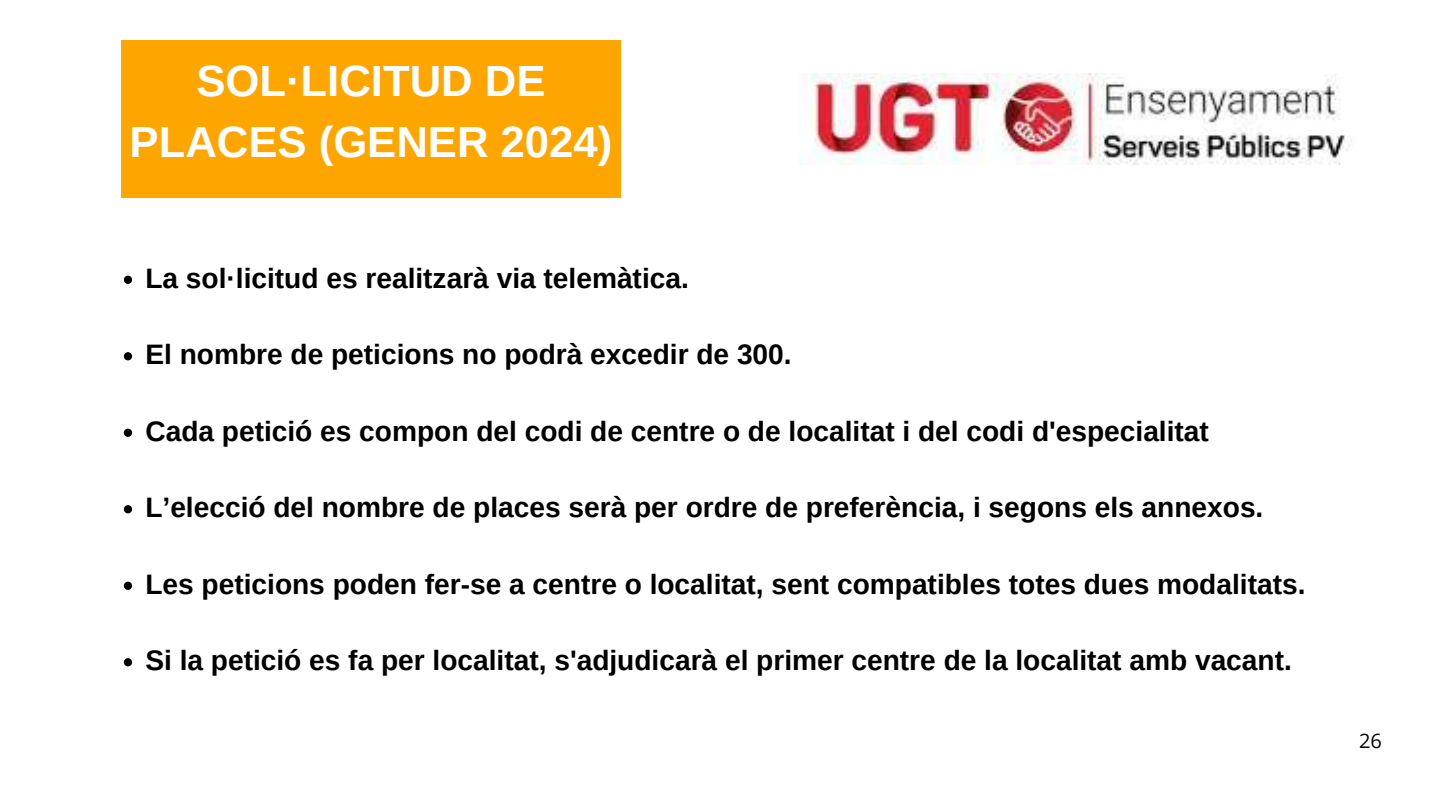
<style>
.page{position:relative;width:1440px;height:810px;background:#fff}
.page>*{position:absolute;margin:0;border:0;box-sizing:border-box;transform-origin:0 0}
.t1{font:700 43.7px/60.8px "Arimo";color:#fefefe;text-align:center}
.t2{font:700 28.1px "Arimo";color:#000}
.t3{font:20px "Open Sans";color:#000}
</style>
<div class="page">
<img style="left:799px;top:74px;width:551px;height:90px">
<div style="left:122px;top:40px;width:498px;height:158px;background:#ffa500"></div>
<svg style="left:124px;top:276px;width:8px;height:8px"></svg>
<svg style="left:124px;top:352px;width:8px;height:8px"></svg>
<svg style="left:124px;top:429px;width:8px;height:8px"></svg>
<svg style="left:124px;top:505px;width:8px;height:8px"></svg>
<svg style="left:124px;top:582px;width:8px;height:8px"></svg>
<svg style="left:124px;top:658px;width:8px;height:8px"></svg>
<h1 class="t1" style="left:130px;top:51px;width:484px">SOL·LICITUD DE<br>PLACES (GENER 2024)</h1>
<p class="t2" style="left:145px;top:262px;width:545px">La sol·licitud es realitzarà via telemàtica.</p>
<p class="t2" style="left:145px;top:339px;width:648px">El nombre de peticions no podrà excedir de 300.</p>
<p class="t2" style="left:145px;top:415px;width:1065px">Cada petició es compon del codi de centre o de localitat i del codi d'especialitat</p>
<p class="t2" style="left:145px;top:492px;width:1120px">L’elecció del nombre de places serà per ordre de preferència, i segons els annexos.</p>
<p class="t2" style="left:145px;top:568px;width:1162px">Les peticions poden fer-se a centre o localitat, sent compatibles totes dues modalitats.</p>
<p class="t2" style="left:145px;top:645px;width:1148px">Si la petició es fa per localitat, s'adjudicarà el primer centre de la localitat amb vacant.</p>
<p class="t3" style="left:1359px;top:727px;width:24px">26</p>
</div>
